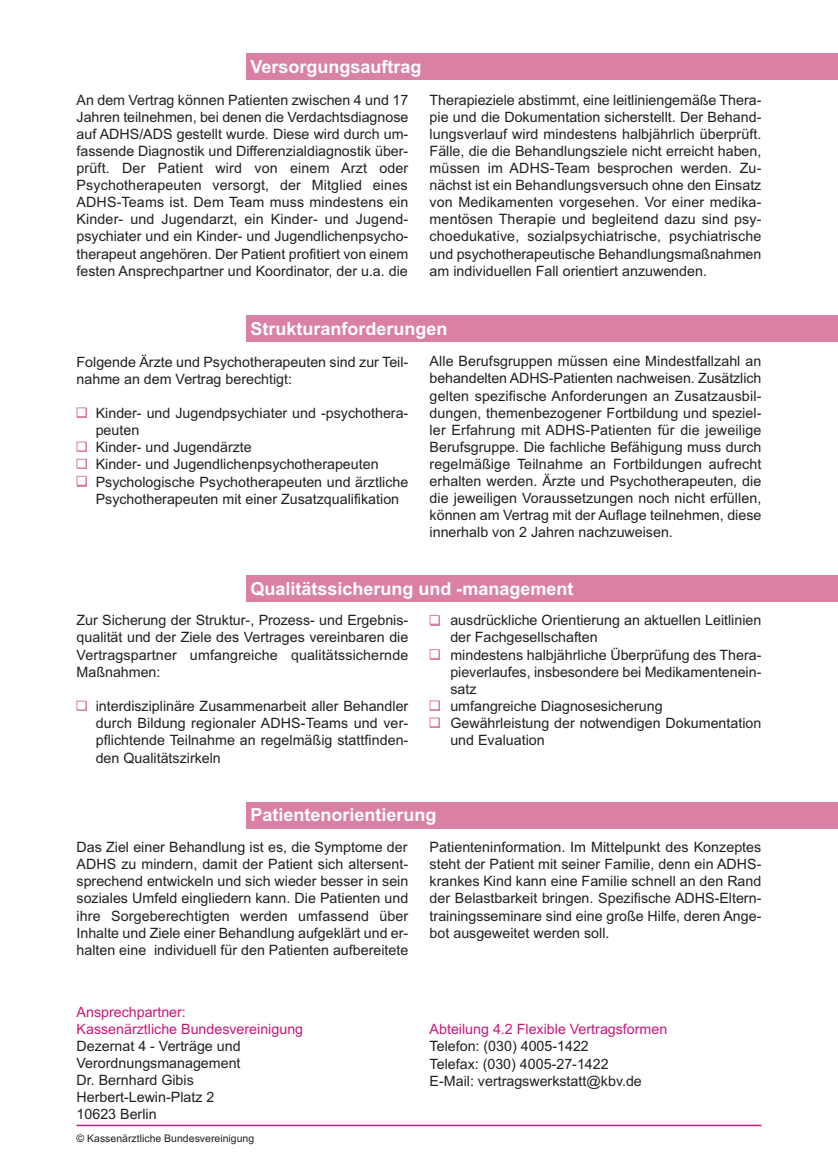
<style>
.page{position:relative;width:838px;height:1170px;background:#fff}
.page>*{position:absolute;margin:0;border:0;box-sizing:border-box;transform-origin:0 0}
.t1{font:700 18px "Arial";color:#fff}
.t2{font:14.25px/17.1px "Arial";color:#231f20;text-align:justify}
.t3{font:14.25px/17.1px "Arial";color:#c71a78}
.t4{font:10.5px "Arial";color:#231f20}
</style>
<div class="page">
<div style="left:246px;top:575px;width:592px;height:27px;background:#d980a4"></div>
<div style="left:246px;top:802px;width:592px;height:26px;background:#d980a4"></div>
<hr style="left:77px;top:1124px;width:684px;height:2px;background:#c71a78">
<div style="left:246px;top:316px;width:592px;height:26px;background:#d980a4"></div>
<div style="left:77px;top:408px;width:10px;height:10px;background:#d980a4"></div>
<div style="left:77px;top:408px;width:8px;height:8px;background:#fff"></div>
<div style="left:77px;top:407px;width:9px;height:10px;border:1px solid #d980a4"></div>
<div style="left:430px;top:650px;width:10px;height:9px;background:#d980a4"></div>
<div style="left:430px;top:650px;width:8px;height:8px;background:#fff"></div>
<div style="left:429px;top:649px;width:10px;height:9px;border:1px solid #d980a4"></div>
<div style="left:430px;top:701px;width:10px;height:10px;background:#d980a4"></div>
<div style="left:430px;top:701px;width:8px;height:8px;background:#fff"></div>
<div style="left:429px;top:700px;width:10px;height:10px;border:1px solid #d980a4"></div>
<div style="left:246px;top:54px;width:592px;height:26px;background:#d980a4"></div>
<div style="left:77px;top:442px;width:10px;height:10px;background:#d980a4"></div>
<div style="left:77px;top:442px;width:8px;height:8px;background:#fff"></div>
<div style="left:77px;top:441px;width:9px;height:10px;border:1px solid #d980a4"></div>
<div style="left:77px;top:459px;width:10px;height:10px;background:#d980a4"></div>
<div style="left:77px;top:459px;width:8px;height:8px;background:#fff"></div>
<div style="left:77px;top:459px;width:9px;height:9px;border:1px solid #d980a4"></div>
<div style="left:77px;top:477px;width:10px;height:9px;background:#d980a4"></div>
<div style="left:77px;top:476px;width:8px;height:8px;background:#fff"></div>
<div style="left:77px;top:476px;width:9px;height:9px;border:1px solid #d980a4"></div>
<div style="left:77px;top:701px;width:10px;height:10px;background:#d980a4"></div>
<div style="left:77px;top:701px;width:8px;height:8px;background:#fff"></div>
<div style="left:77px;top:700px;width:9px;height:10px;border:1px solid #d980a4"></div>
<div style="left:430px;top:616px;width:10px;height:9px;background:#d980a4"></div>
<div style="left:430px;top:615px;width:8px;height:8px;background:#fff"></div>
<div style="left:429px;top:615px;width:10px;height:9px;border:1px solid #d980a4"></div>
<div style="left:430px;top:718px;width:10px;height:10px;background:#d980a4"></div>
<div style="left:430px;top:718px;width:8px;height:8px;background:#fff"></div>
<div style="left:429px;top:717px;width:10px;height:10px;border:1px solid #d980a4"></div>
<p class="t1" style="left:250px;top:56px;width:173px">Versorgungsauftrag</p>
<p class="t2" style="left:77px;top:91px;width:333px">An dem Vertrag können Patienten zwischen 4 und 17<br>Jahren teilnehmen, bei denen die Verdachtsdiagnose auf ADHS/ADS gestellt wurde. Diese wird durch um&shy;fassende Diagnostik und Differenzialdiagnostik über&shy;prüft. Der Patient wird von einem Arzt oder Psychotherapeuten versorgt, der Mitglied eines ADHS-Teams ist. Dem Team muss mindestens ein Kinder- und Jugendarzt, ein Kinder- und Jugend&shy;psychiater und ein Kinder- und Jugendlichenpsycho&shy;therapeut angehören. Der Patient profitiert von einem festen Ansprechpartner und Koordinator, der u.a. die</p>
<p class="t2" style="left:429px;top:91px;width:333px">Therapieziele abstimmt, eine leitliniengemäße Thera&shy;pie und die Dokumentation sicherstellt. Der Behand&shy;lungsverlauf wird mindestens halbjährlich überprüft.<br>Fälle, die die Behandlungsziele nicht erreicht haben, müssen im ADHS-Team besprochen werden. Zu&shy;nächst ist ein Behandlungsversuch ohne den Einsatz von Medikamenten vorgesehen. Vor einer medika&shy;mentösen Therapie und begleitend dazu sind psy&shy;choedukative, sozialpsychiatrische, psychiatrische und psychotherapeutische Behandlungsmaßnahmen am individuellen Fall orientiert anzuwenden.</p>
<p class="t1" style="left:250px;top:318px;width:199px">Strukturanforderungen</p>
<p class="t2" style="left:77px;top:353px;width:333px">Folgende Ärzte und Psychotherapeuten sind zur Teil&shy;nahme an dem Vertrag berechtigt:</p>
<p class="t2" style="left:96px;top:404px;width:314px;text-align:left">Kinder- und Jugendpsychiater und -psychothera&shy;peuten<br>Kinder- und Jugendärzte<br>Kinder- und Jugendlichenpsychotherapeuten Psychologische Psychotherapeuten und ärztliche Psychotherapeuten mit einer Zusatzqualifikation</p>
<p class="t2" style="left:429px;top:353px;width:333px">Alle Berufsgruppen müssen eine Mindestfallzahl an behandelten ADHS-Patienten nachweisen. Zusätzlich gelten spezifische Anforderungen an Zusatzausbil&shy;dungen, themenbezogener Fortbildung und speziel&shy;ler Erfahrung mit ADHS-Patienten für die jeweilige Berufsgruppe. Die fachliche Befähigung muss durch regelmäßige Teilnahme an Fortbildungen aufrecht erhalten werden. Ärzte und Psychotherapeuten, die die jeweiligen Voraussetzungen noch nicht erfüllen, können am Vertrag mit der Auflage teilnehmen, diese innerhalb von 2 Jahren nachzuweisen.</p>
<p class="t1" style="left:250px;top:578px;width:325px">Qualitätssicherung und -management</p>
<p class="t2" style="left:77px;top:612px;width:333px">Zur Sicherung der Struktur-, Prozess- und Ergebnis&shy;qualität und der Ziele des Vertrages vereinbaren die Vertragspartner umfangreiche qualitätssichernde Maßnahmen:</p>
<p class="t2" style="left:450px;top:612px;width:312px;text-align:left">ausdrückliche Orientierung an aktuellen Leitlinien der Fachgesellschaften<br>mindestens halbjährliche Überprüfung des Thera&shy;pieverlaufes, insbesondere bei Medikamentenein&shy;satz<br>umfangreiche Diagnosesicherung Gewährleistung der notwendigen Dokumentation und Evaluation</p>
<p class="t2" style="left:96px;top:697px;width:314px">interdisziplinäre Zusammenarbeit aller Behandler durch Bildung regionaler ADHS-Teams und ver&shy;pflichtende Teilnahme an regelmäßig stattfinden&shy;den Qualitätszirkeln</p>
<p class="t1" style="left:250px;top:804px;width:188px">Patientenorientierung</p>
<p class="t2" style="left:77px;top:838px;width:333px">Das Ziel einer Behandlung ist es, die Symptome der ADHS zu mindern, damit der Patient sich altersent&shy;sprechend entwickeln und sich wieder besser in sein soziales Umfeld eingliedern kann. Die Patienten und ihre Sorgeberechtigten werden umfassend über Inhalte und Ziele einer Behandlung aufgeklärt und er&shy;halten eine individuell für den Patienten aufbereitete</p>
<p class="t2" style="left:429px;top:838px;width:333px">Patienteninformation. Im Mittelpunkt des Konzeptes steht der Patient mit seiner Familie, denn ein ADHS&shy;krankes Kind kann eine Familie schnell an den Rand der Belastbarkeit bringen. Spezifische ADHS-Eltern&shy;trainingsseminare sind eine große Hilfe, deren Ange&shy;bot ausgeweitet werden soll.</p>
<p class="t3" style="left:77px;top:1003px;width:228px">Ansprechpartner:<br>Kassenärztliche Bundesvereinigung</p>
<p class="t2" style="left:77px;top:1037px;width:165px;text-align:left">Dezernat 4 - Verträge und<br>Verordnungsmanagement<br>Dr. Bernhard Gibis<br>Herbert-Lewin-Platz 2<br>10623 Berlin</p>
<p class="t4" style="left:77px;top:1131px;width:179px">© Kassenärztliche Bundesvereinigung</p>
<p class="t3" style="left:429px;top:1020px;width:239px">Abteilung 4.2 Flexible Vertragsformen</p>
<p class="t2" style="left:429px;top:1037px;width:214px;text-align:left">Telefon: (030) 4005-1422<br>Telefax: (030) 4005-27-1422<br>E-Mail: vertragswerkstatt@kbv.de</p>
</div>
